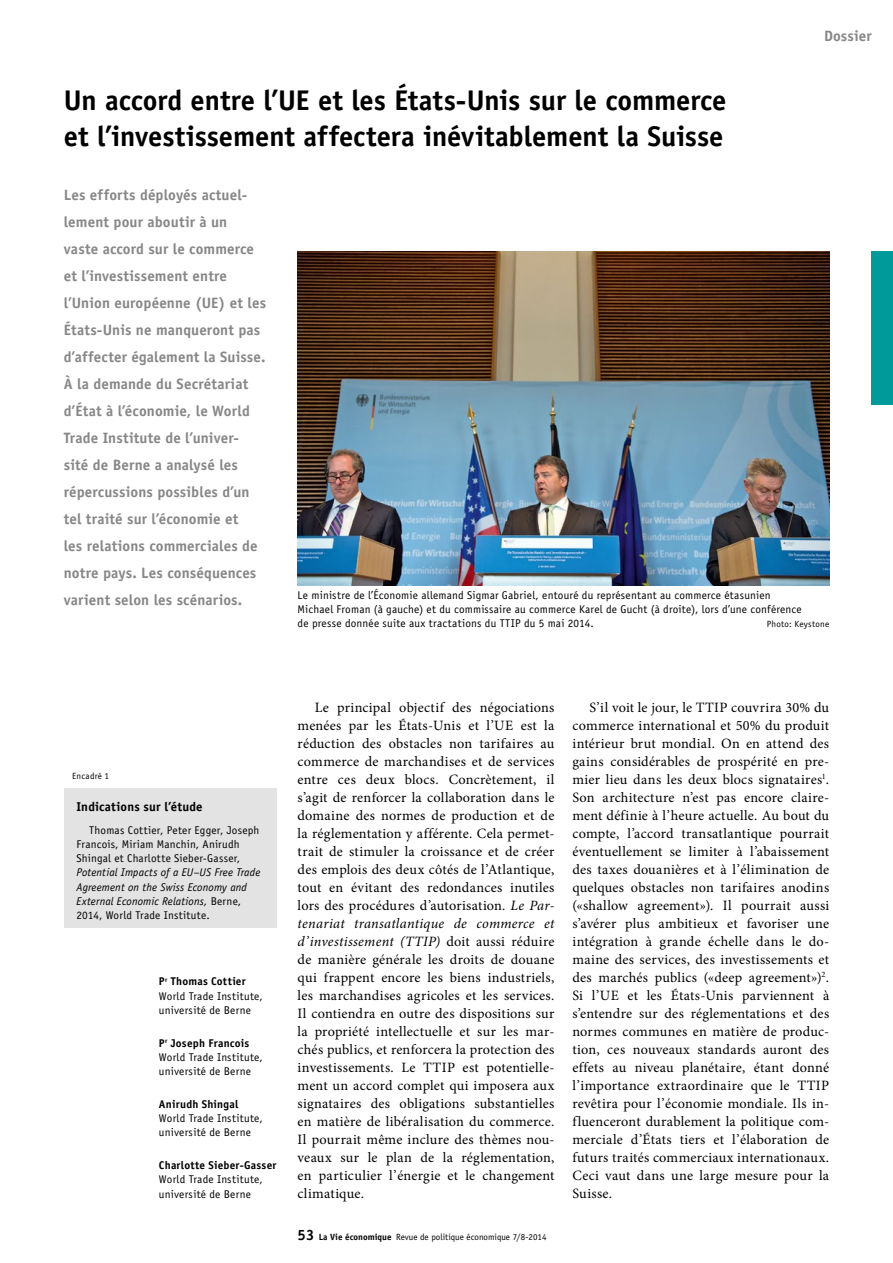
<style>
.page{position:relative;width:893px;height:1263px;background:#fff}
.page>*{position:absolute;margin:0;border:0;box-sizing:border-box;transform-origin:0 0}
.t1{font:700 28.5px/36px "Officina Sans Std";letter-spacing:-.005em;color:#000}
.t2{font:700 15px/27px "Officina Sans Std";letter-spacing:.005em;color:#868786}
.t3{font:14.25px/18px "Minion Pro";letter-spacing:.015em;color:#000;text-align:justify}
.t4{font:700 12.75px "Officina Sans Std";letter-spacing:.015em;color:#000}
.t5{font:11.25px/14.2px "Officina Sans Std";letter-spacing:.02em;color:#000}
.t6{font:italic 11.25px/14.2px "Officina Sans Std";letter-spacing:.01em;color:#000}
.t7{font:700 11.25px "Officina Sans Std";letter-spacing:.02em;color:#000}
.t8{font:9px "Officina Sans Std";color:#000}
.t9{font:9px "Officina Sans Std";letter-spacing:.025em;color:#000}
.s1{font-style:normal}
.s2{font-weight:700}
.s3{font-style:italic}
.s4{font-weight:700;font-size:15px}
</style>
<div class="page">
<div style="left:64px;top:788px;width:212px;height:139px;background:#e3e3e3"></div>
<div style="left:872px;top:252px;width:21px;height:153px;background:#009a9b"></div>
<img style="left:298px;top:252px;width:531px;height:333px">
<h1 class="t1" style="left:64px;top:82px;width:664px">Un accord entre l’UE et les États-Unis sur le commerce et l’investissement affectera inévitablement la Suisse</h1>
<p class="t2" style="left:824px;top:22px;width:49px">Dossier</p>
<p class="t2" style="left:64px;top:182px;width:204px">Les efforts déployés actuel&shy;lement pour aboutir à un<br>vaste accord sur le commerce et l’investissement entre l’Union européenne (UE) et les<br>États-Unis ne manqueront pas d’affecter également la Suisse.<br>À la demande du Secrétariat d’État à l’économie, le World<br>Trade Institute de l’univer&shy;sité de Berne a analysé les répercussions possibles d’un tel traité sur l’économie et<br>les relations commerciales de notre pays. Les conséquences varient selon les scénarios.</p>
<p class="t5" style="left:298px;top:588px;width:506px">Le ministre de l’Économie allemand Sigmar Gabriel, entouré du représentant au commerce étasunien<br>Michael Froman (à gauche) et du commissaire au commerce Karel de Gucht (à droite), lors d’une conférence de presse donnée suite aux tractations du TTIP du 5 mai 2014.</p>
<p class="t9" style="left:767px;top:619px;width:64px">Photo: Keystone</p>
<p class="t9" style="left:72px;top:771px;width:38px">Encadré 1</p>
<p class="t4" style="left:77px;top:798px;width:128px">Indications sur l’étude</p>
<p class="t5" style="left:77px;top:823px;width:184px;text-indent:13px">Thomas Cottier, Peter Egger, Joseph<br>Francois, Miriam Manchin, Anirudh<br>Shingal et Charlotte Sieber-Gasser,</p>
<p class="t6" style="left:77px;top:865px;width:185px">Potential Impacts of a EU–US Free Trade Agreement on the Swiss Economy and External Economic Relations, <span class="s1">Berne, 2014, World Trade Institute.</span></p>
<p class="t5" style="left:159px;top:974px;width:105px"><span class="s2">P</span><sup>r</sup> <span class="s2">Thomas Cottier<br></span>World Trade Institute, université de Berne</p>
<p class="t5" style="left:159px;top:1036px;width:105px"><span class="s2">P</span><sup>r</sup> <span class="s2">Joseph Francois<br></span>World Trade Institute, université de Berne</p>
<p class="t7" style="left:159px;top:1097px;width:81px">Anirudh Shingal</p>
<p class="t5" style="left:159px;top:1111px;width:105px">World Trade Institute, université de Berne</p>
<p class="t7" style="left:159px;top:1158px;width:119px">Charlotte Sieber-Gasser</p>
<p class="t5" style="left:159px;top:1172px;width:105px">World Trade Institute, université de Berne</p>
<p class="t3" style="left:298px;top:698px;width:258px;text-indent:17px">Le principal objectif des négociations menées par les États-Unis et l’UE est la réduction des obstacles non tarifaires au commerce de marchandises et de services entre ces deux blocs. Concrètement, il s’agit de renforcer la collaboration dans le domaine des normes de production et de la réglementation y afférente. Cela permet&shy;trait de stimuler la croissance et de créer des emplois des deux côtés de l’Atlantique, tout en évitant des redondances inutiles lors des procédures d’autorisation. <span class="s3">Le Par&shy;tenariat transatlantique de commerce et d’investissement (TTIP)</span> doit aussi réduire de manière générale les droits de douane qui frappent encore les biens industriels, les marchandises agricoles et les services.<br>Il contiendra en outre des dispositions sur la propriété intellectuelle et sur les mar&shy;chés publics, et renforcera la protection des investissements. Le TTIP est potentielle&shy;ment un accord complet qui imposera aux signataires des obligations substantielles en matière de libéralisation du commerce.<br>Il pourrait même inclure des thèmes nou&shy;veaux sur le plan de la réglementation, en particulier l’énergie et le changement climatique.</p>
<p class="t3" style="left:572px;top:698px;width:258px;text-indent:17px">S’il voit le jour, le TTIP couvrira 30% du commerce international et 50% du produit intérieur brut mondial. On en attend des gains considérables de prospérité en pre&shy;mier lieu dans les deux blocs signataires<sup>1</sup>.<br>Son architecture n’est pas encore claire&shy;ment définie à l’heure actuelle. Au bout du compte, l’accord transatlantique pourrait éventuellement se limiter à l’abaissement des taxes douanières et à l’élimination de quelques obstacles non tarifaires anodins («shallow agreement»). Il pourrait aussi s’avérer plus ambitieux et favoriser une intégration à grande échelle dans le do&shy;maine des services, des investissements et des marchés publics («deep agreement»)<sup>2</sup>.<br>Si l’UE et les États-Unis parviennent à s’entendre sur des réglementations et des normes communes en matière de produc&shy;tion, ces nouveaux standards auront des effets au niveau planétaire, étant donné l’importance extraordinaire que le TTIP revêtira pour l’économie mondiale. Ils in&shy;fluenceront durablement la politique com&shy;merciale d’États tiers et l’élaboration de futurs traités commerciaux internationaux.<br>Ceci vaut dans une large mesure pour la Suisse.</p>
<p class="t8" style="left:298px;top:1231px;width:250px"><span class="s4">53</span> <span class="s2">La Vie économique</span> Revue de politique économique 7/8-2014</p>
</div>
